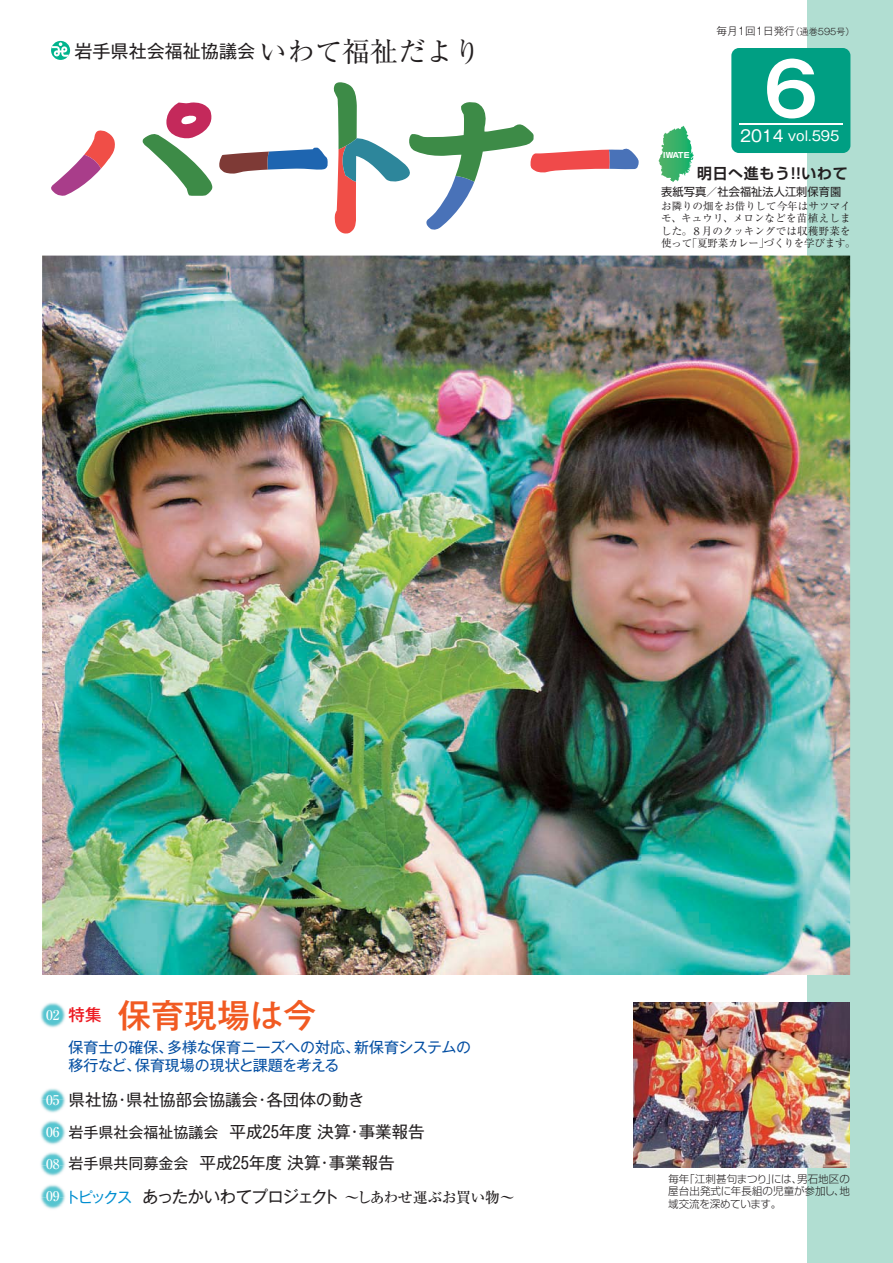
<style>
.page{position:relative;width:893px;height:1263px;background:#fff}
.page>*{position:absolute;margin:0;border:0;box-sizing:border-box;transform-origin:0 0}
.t1{font:72px "Gothic MB101 Pr 5 De Bold 90 msp RKSJ H";color:#fff}
.t2{font:33px "Gothic MB101 Pro Medium 90 msp RKSJ H";color:#f15a22}
.t3{font:18px "Gothic MB101 Pro Regular 90 msp RKSJ H";color:#231f20}
.t4{font:16.5px/31.7px "Gothic MB101 Pro Regular 90 msp RKSJ H";color:#231f20}
.t5{font:16.5px "Gothic MB101 Pro Regular 90 msp RKSJ H";letter-spacing:-.065em;color:#231f20}
.t6{font:16.5px "Gothic MB101 Pro Medium 90 msp RKSJ H";color:#ed1c24}
.t7{font:15.9px "Gothic MB101 Pr 5 Regular 90 msp RKSJ H";color:#fff}
.t8{font:15px/18px "Gothic MB101 Pro Regular 90 msp RKSJ H";letter-spacing:-.005em;color:#034ea2}
.t9{font:14.85px "Shin Go Pro De Bold 90 msp RKSJ H";letter-spacing:.05em;color:#231f20}
.t10{font:13.5px "Gothic MB101 Pr 5 Regular 90 msp RKSJ H";color:#fff}
.t11{font:11.25px "Shin Go Pro Regular 90 msp RKSJ H";color:#231f20}
.t12{font:10.65px "Gothic MB101 Pro Light 90 msp RKSJ H";color:#231f20}
.t13{font:10.5px/12.1px "Ryumin Pro Regular 90 msp RKSJ H";letter-spacing:.005em;color:#231f20}
.t14{font:10.5px/12.6px "Shin Go Pro Light 90 msp RKSJ H";letter-spacing:.005em;color:#231f20;text-align:justify}
.t15{font:7.65px "Shin Go Pro Bold 90 msp RKSJ H";letter-spacing:-.065em;color:#fff}
.s1{font-family:"Ryumin Pro Regular 90 msp RKSJ H";font-size:27.75px}
.s2{font-size:9px}
.s3{font-family:"Ryumin Pro Medium 90 msp RKSJ H";font-size:13.5px;color:#fff}
.s4{font-size:15px}
.s5{font-size:15px;color:#008ed0}
.s6{font-family:"Ryumin Pro Medium 90 msp RKSJ H";font-size:15px}
</style>
<div class="page">
<div style="left:808px;top:0;width:85px;height:1263px;background:#b1ded2"></div>
<img style="left:42px;top:256px;width:808px;height:719px">
<img style="left:634px;top:1003px;width:216px;height:164px">
<div style="left:731px;top:48px;width:119px;height:105px;background:#009f83;border-radius:8px"></div>
<svg style="left:51px;top:130px;width:64px;height:66px"></svg>
<svg style="left:142px;top:82px;width:497px;height:152px"></svg>
<svg style="left:51px;top:41px;width:19px;height:19px"></svg>
<svg style="left:51px;top:42px;width:18px;height:15px"></svg>
<img style="left:40px;top:1002px;width:26px;height:26px">
<img style="left:42px;top:950px;width:76px;height:25px">
<img style="left:40px;top:1088px;width:26px;height:121px">
<svg style="left:47px;top:1191px;width:12px;height:10px"></svg>
<svg style="left:47px;top:1127px;width:12px;height:10px"></svg>
<svg style="left:47px;top:1158px;width:12px;height:11px"></svg>
<svg style="left:658px;top:126px;width:25px;height:42px"></svg>
<hr style="left:739px;top:123px;width:103px;height:1px;background:#fff">
<h3 class="t3" style="left:74px;top:45px;width:408px">岩手県社会福祉協議会<span class="s1">いわて福祉だより</span></h3>
<p class="t12" style="left:717px;top:27px;width:139px">毎月1回1日発行<span class="s2">（通巻595号）</span></p>
<p class="t15" style="left:663px;top:152px;width:28px">IWATE</p>
<h1 class="t1" style="left:764px;top:63px;width:56px">6</h1>
<p class="t10" style="left:788px;top:131px;width:53px">vol.595</p>
<h3 class="t7" style="left:740px;top:130px;width:45px">2014</h3>
<h3 class="t9" style="left:697px;top:168px;width:152px">明日へ進もう!!いわて</h3>
<p class="t11" style="left:661px;top:188px;width:182px">表紙写真／社会福祉法人江刺保育園</p>
<p class="t13" style="left:661px;top:202px;width:196px">お隣りの畑をお借りして今年はサツマイモ、キュウリ、メロンなどを苗植えしました。８月のクッキングでは収穫野菜を使って｢夏野菜カレー｣づくりを学びます。</p>
<h2 class="t2" style="left:118px;top:1003px;width:199px">保育現場は今</h2>
<h3 class="t8" style="left:69px;top:1040px;width:404px">保育士の確保、多様な保育ニーズへの対応、新保育システムの移行など、保育現場の現状と課題を考える</h3>
<h3 class="t6" style="left:46px;top:1009px;width:73px"><span class="s3">02</span> 特集　</h3>
<h3 class="t4" style="left:46px;top:1086px;width:319px"><span class="s3">05</span> 県社協･県社協部会協議会･各団体の動き</h3>
<h3 class="t4" style="left:46px;top:1118px;width:380px"><span class="s3">06</span> <span class="s4">岩手県社会福祉協議会</span> 平成25年度 決算･事業報告<br><span class="s3">08</span> <span class="s4">岩手県共同募金会</span> 平成25年度 決算･事業報告</h3>
<h3 class="t5" style="left:46px;top:1191px;width:470px"><span class="s3">09</span> <span class="s5">トピックス</span> あったかいわてプロジェクト<span class="s6">～しあわせ運ぶお買い物～</span></h3>
<p class="t14" style="left:668px;top:1174px;width:183px">毎年｢江刺甚句まつり｣には、男石地区の屋台出発式に年長組の児童が参加し、地域交流を深めています。</p>
</div>
